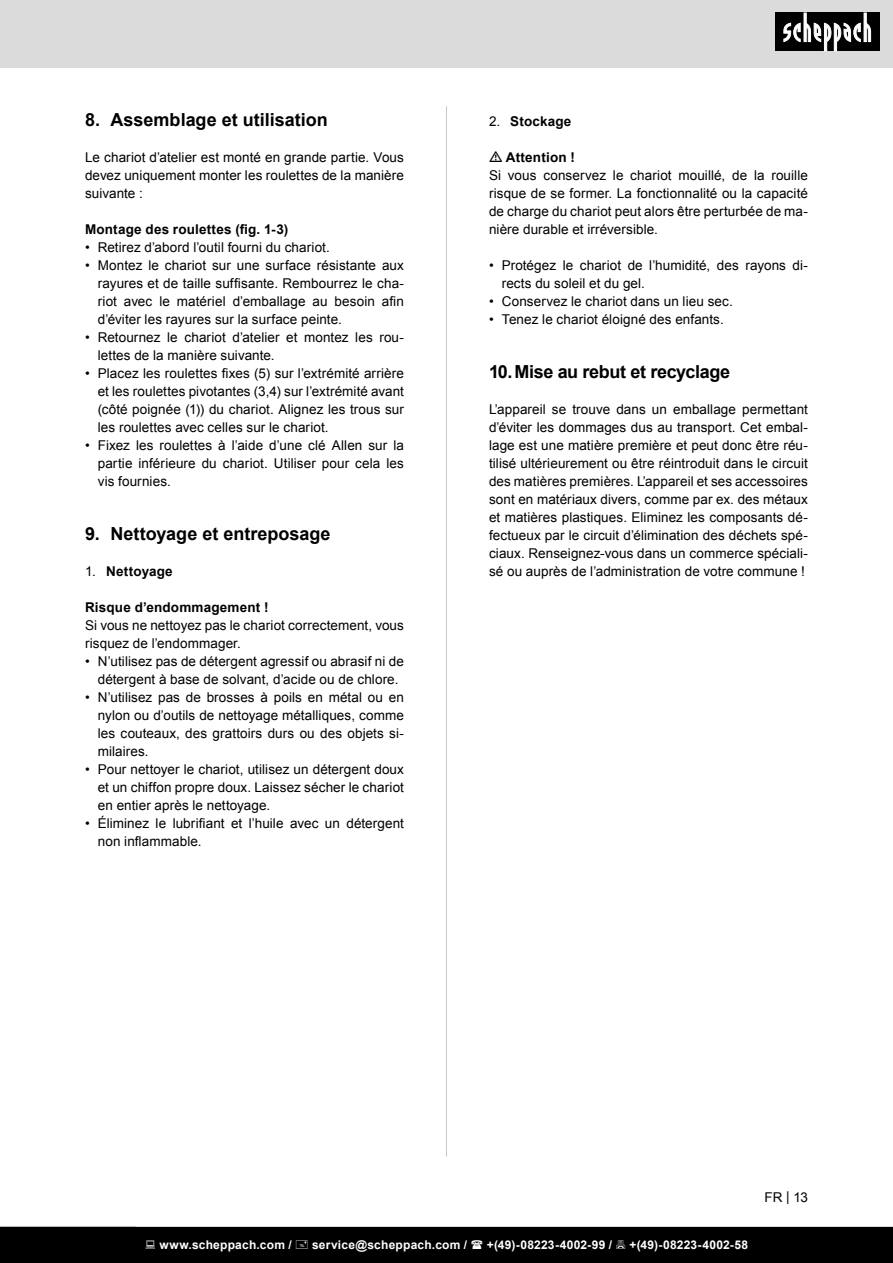
<style>
.page{position:relative;width:893px;height:1263px;background:#fff}
.page>*{position:absolute;margin:0;border:0;box-sizing:border-box;transform-origin:0 0}
.t1{font:700 18px "Arial";color:#000}
.t2{font:700 18px "Arial";letter-spacing:-.02em;color:#000}
.Basiseinstellung{font:13.5px/18px "Arial";letter-spacing:.005em;color:#000;text-align:justify}
.Grundtext_Bold{font:700 13.5px "Arial";letter-spacing:.015em;color:#000}
.t3{font:700 12px "Arial";letter-spacing:.02em;color:#fff}
.s1{font-weight:400}
</style>
<div class="page">
<div style="left:0;top:0;width:893px;height:67px;background:#dbdbdb"></div>
<div style="left:775px;top:13px;width:105px;height:38px;background:#000"></div>
<svg style="left:783px;top:13px;width:88px;height:38px"></svg>
<hr style="left:446px;top:106px;width:1px;height:1051px;background:#c7c7c7">
<div style="left:0;top:1227px;width:893px;height:36px;background:#000"></div>
<p class="t1" style="left:85px;top:108px;width:244px">8. Assemblage et utilisation</p>
<p class="Basiseinstellung" style="left:85px;top:148px;width:320px">Le chariot d’atelier est monté en grande partie. Vous devez uniquement monter les roulettes de la manière suivante :</p>
<p class="Grundtext_Bold" style="left:85px;top:220px;width:205px">Montage des roulettes (fig. 1-3)</p>
<p class="Basiseinstellung" style="left:85px;top:238px;width:246px">• Retirez d’abord l’outil fourni du chariot.</p>
<p class="Basiseinstellung" style="left:98px;top:256px;width:308px;text-indent:-13px">• Montez le chariot sur une surface résistante aux rayures et de taille suffisante. Rembourrez le cha&shy;riot avec le matériel d’emballage au besoin afin d’éviter les rayures sur la surface peinte.</p>
<p class="Basiseinstellung" style="left:98px;top:328px;width:308px;text-indent:-13px">• Retournez le chariot d’atelier et montez les rou&shy;lettes de la manière suivante.</p>
<p class="Basiseinstellung" style="left:98px;top:364px;width:308px;text-indent:-13px">• Placez les roulettes fixes (5) sur l’extrémité arrière et les roulettes pivotantes (3,4) sur l’extrémité avant (côté poignée (1)) du chariot. Alignez les trous sur les roulettes avec celles sur le chariot.</p>
<p class="Basiseinstellung" style="left:98px;top:436px;width:308px;text-indent:-13px">• Fixez les roulettes à l’aide d’une clé Allen sur la partie inférieure du chariot. Utiliser pour cela les vis fournies.</p>
<p class="t1" style="left:85px;top:522px;width:247px">9. Nettoyage et entreposage</p>
<p class="Grundtext_Bold" style="left:85px;top:562px;width:89px"><span class="s1">1.</span> Nettoyage</p>
<p class="Grundtext_Bold" style="left:85px;top:598px;width:185px">Risque d’endommagement !</p>
<p class="Basiseinstellung" style="left:85px;top:616px;width:320px">Si vous ne nettoyez pas le chariot correctement, vous risquez de l’endommager.</p>
<p class="Basiseinstellung" style="left:85px;top:652px;width:320px;text-align:center">• N’utilisez pas de détergent agressif ou abrasif ni de détergent à base de solvant, d’acide ou de chlore.</p>
<p class="Basiseinstellung" style="left:98px;top:688px;width:308px;text-indent:-13px">• N’utilisez pas de brosses à poils en métal ou en nylon ou d’outils de nettoyage métalliques, comme les couteaux, des grattoirs durs ou des objets si&shy;milaires.</p>
<p class="Basiseinstellung" style="left:98px;top:760px;width:308px;text-indent:-13px">• Pour nettoyer le chariot, utilisez un détergent doux et un chiffon propre doux. Laissez sécher le chariot en entier après le nettoyage.</p>
<p class="Basiseinstellung" style="left:98px;top:814px;width:308px;text-indent:-13px">• Éliminez le lubrifiant et l’huile avec un détergent non inflammable.</p>
<p class="Grundtext_Bold" style="left:489px;top:112px;width:84px"><span class="s1">2.</span> Stockage</p>
<p class="Grundtext_Bold" style="left:506px;top:148px;width:71px">Attention !</p>
<p class="Basiseinstellung" style="left:489px;top:166px;width:320px">Si vous conservez le chariot mouillé, de la rouille risque de se former. La fonctionnalité ou la capacité de charge du chariot peut alors être perturbée de ma&shy;nière durable et irréversible.</p>
<p class="Basiseinstellung" style="left:502px;top:256px;width:308px;text-indent:-13px">• Protégez le chariot de l’humidité, des rayons di&shy;rects du soleil et du gel.</p>
<p class="Basiseinstellung" style="left:489px;top:292px;width:245px">• Conservez le chariot dans un lieu sec.</p>
<p class="Basiseinstellung" style="left:489px;top:310px;width:236px">• Tenez le chariot éloigné des enfants.</p>
<p class="t2" style="left:489px;top:360px;width:243px">10.Mise au rebut et recyclage</p>
<p class="Basiseinstellung" style="left:489px;top:400px;width:320px">L’appareil se trouve dans un emballage permettant d’éviter les dommages dus au transport. Cet embal&shy;lage est une matière première et peut donc être réu&shy;tilisé ultérieurement ou être réintroduit dans le circuit des matières premières. L’appareil et ses accessoires sont en matériaux divers, comme par ex. des métaux et matières plastiques. Eliminez les composants dé&shy;fectueux par le circuit d’élimination des déchets spé&shy;ciaux. Renseignez-vous dans un commerce spéciali&shy;sé ou auprès de l’administration de votre commune !</p>
<p class="Basiseinstellung" style="left:764px;top:1188px;width:45px">FR | 13</p>
<p class="t3" style="left:159px;top:1236px;width:134px">www.scheppach.com /</p>
<p class="t3" style="left:312px;top:1236px;width:157px">service@scheppach.com /</p>
<p class="t3" style="left:487px;top:1236px;width:127px">+(49)-08223-4002-99 /</p>
<p class="t3" style="left:629px;top:1236px;width:120px">+(49)-08223-4002-58</p>
</div>
